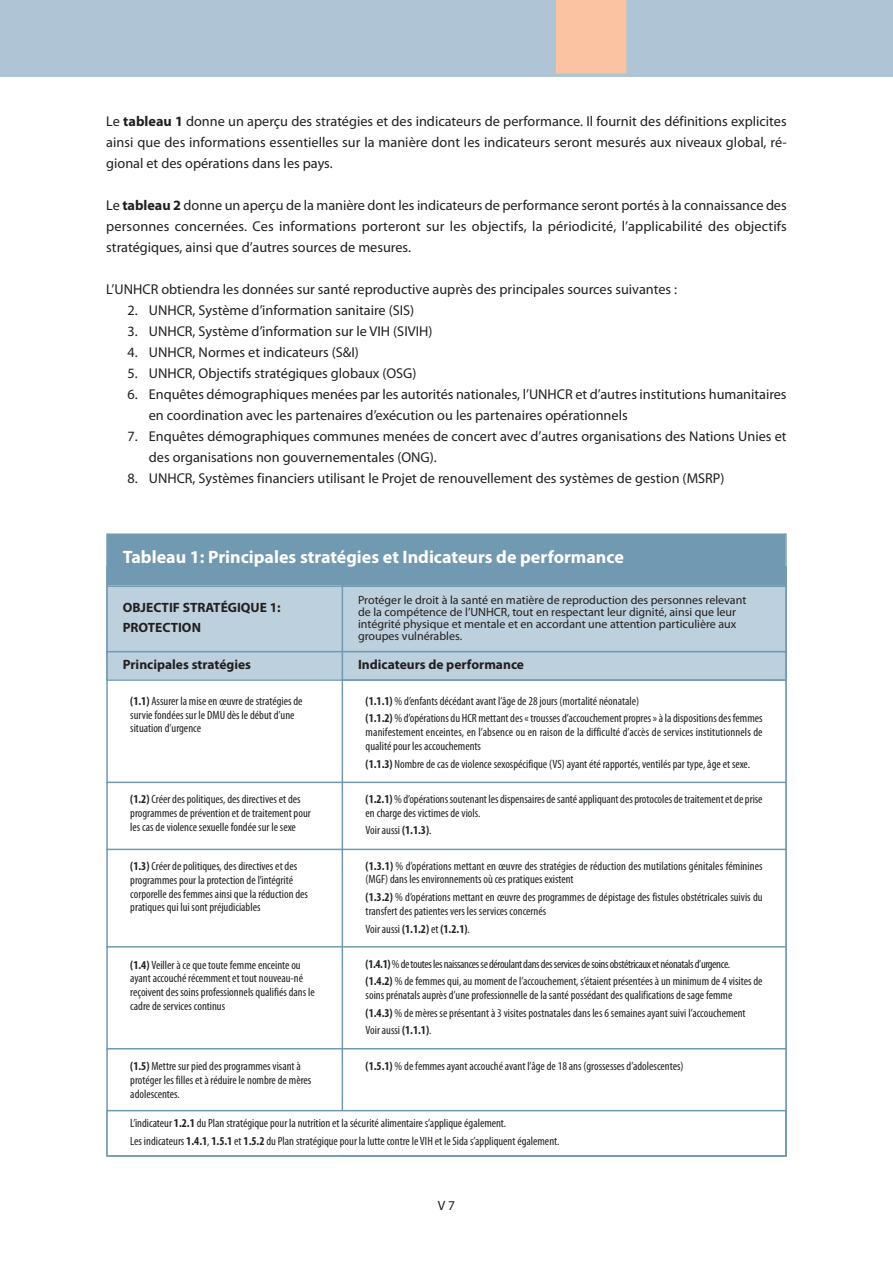
<style>
.page{position:relative;width:893px;height:1263px;background:#fff}
.page>*{position:absolute;margin:0;border:0;box-sizing:border-box;transform-origin:0 0}
.t1{font:700 18px "Myriad Pro";color:#fff}
.t2{font:14.25px/21px "Myriad Pro";color:#231f20;text-align:justify}
.t3{font:700 13.5px/20px "Myriad Pro";color:#231f20}
.t4{font:13.5px "Myriad";color:#231f20}
.t5{font:condensed 12px/13.8px "Myriad Pro";color:#231f20}
.t6{font:12px/12px "Myriad Pro";color:#231f20}
.t7{font:condensed 12px/17.7px "Myriad Pro";letter-spacing:-.03em;color:#231f20}
.t8{font:700 condensed 12px "Myriad Pro";color:#231f20}
.s1{font-weight:700}
.s2{font-weight:400}
</style>
<div class="page">
<div style="left:108px;top:535px;width:677px;height:49px;background:#7199b1"></div>
<div style="left:106px;top:533px;width:681px;height:52px;border:2px solid #7199b1"></div>
<div style="left:108px;top:587px;width:677px;height:69px;background:#bdd0dd"></div>
<div style="left:342px;top:585px;width:445px;height:72px;border:2px solid #7199b1"></div>
<div style="left:108px;top:652px;width:677px;height:27px;background:#bdd0dd"></div>
<div style="left:106px;top:651px;width:681px;height:30px;border:2px solid #7199b1"></div>
<div style="left:342px;top:651px;width:445px;height:30px;border:2px solid #7199b1"></div>
<div style="left:106px;top:1110px;width:681px;height:47px;border:2px solid #7199b1"></div>
<hr style="left:106px;top:782px;width:681px;height:1px;background:#7199b1">
<hr style="left:106px;top:849px;width:681px;height:1px;background:#7199b1">
<hr style="left:106px;top:946px;width:681px;height:1px;background:#7199b1">
<hr style="left:106px;top:1048px;width:681px;height:1px;background:#7199b1">
<div style="left:0;top:0;width:893px;height:77px;background:#afc4d4"></div>
<div style="left:556px;top:0;width:71px;height:74px;background:#fbc3a2"></div>
<p class="t2" style="left:106px;top:112px;width:682px">Le <span class="s1">tableau 1</span> donne un aperçu des stratégies et des indicateurs de performance. Il fournit des définitions explicites ainsi que des informations essentielles sur la manière dont les indicateurs seront mesurés aux niveaux global, ré&shy;gional et des opérations dans les pays.</p>
<p class="t2" style="left:106px;top:196px;width:682px">Le <span class="s1">tableau 2</span> donne un aperçu de la manière dont les indicateurs de performance seront portés à la connaissance des personnes concernées. Ces informations porteront sur les objectifs, la périodicité, l’applicabilité des objectifs stratégiques, ainsi que d’autres sources de mesures.</p>
<p class="t2" style="left:106px;top:280px;width:572px">L’UNHCR obtiendra les données sur santé reproductive auprès des principales sources suivantes :</p>
<p class="t2" style="left:128px;top:301px;width:288px">2. UNHCR, Système d’information sanitaire (SIS)</p>
<p class="t2" style="left:128px;top:322px;width:306px">3. UNHCR, Système d’information sur le VIH (SIVIH)</p>
<p class="t2" style="left:128px;top:343px;width:233px">4. UNHCR, Normes et indicateurs (S&amp;I)</p>
<p class="t2" style="left:128px;top:364px;width:290px">5. UNHCR, Objectifs stratégiques globaux (OSG)</p>
<p class="t2" style="left:149px;top:385px;width:639px;text-indent:-21px">6. Enquêtes démographiques menées par les autorités nationales, l’UNHCR et d’autres institutions humanitaires en coordination avec les partenaires d’exécution ou les partenaires opérationnels</p>
<p class="t2" style="left:149px;top:427px;width:639px;text-indent:-21px">7. Enquêtes démographiques communes menées de concert avec d’autres organisations des Nations Unies et des organisations non gouvernementales (ONG).</p>
<p class="t2" style="left:128px;top:469px;width:598px">8. UNHCR, Systèmes financiers utilisant le Projet de renouvellement des systèmes de gestion (MSRP)</p>
<h1 class="t1" style="left:123px;top:551px;width:503px">tableau 1: principales stratégies et indicateurs de performance</h1>
<p class="t3" style="left:123px;top:599px;width:159px">Objectif stratégique 1: prOtectiOn</p>
<p class="t6" style="left:358px;top:595px;width:390px">Protéger le droit à la santé en matière de reproduction des personnes relevant de la compétence de l’UNHCR, tout en respectant leur dignité, ainsi que leur intégrité physique et mentale et en accordant une attention particulière aux groupes vulnérables.</p>
<p class="t3" style="left:123px;top:656px;width:130px">principales stratégies</p>
<p class="t3" style="left:358px;top:656px;width:167px">indicateurs de performance</p>
<p class="t5" style="left:130px;top:695px;width:174px"><span class="s1">(1.1)</span> Assurer la mise en œuvre de stratégies de survie fondées sur le DMU dès le début d’une situation d’urgence</p>
<p class="t5" style="left:130px;top:793px;width:182px"><span class="s1">(1.2)</span> Créer des politiques, des directives et des programmes de prévention et de traitement pour les cas de violence sexuelle fondée sur le sexe</p>
<p class="t5" style="left:130px;top:860px;width:179px"><span class="s1">(1.3)</span> Créer de politiques, des directives et des programmes pour la protection de l’intégrité corporelle des femmes ainsi que la réduction des pratiques qui lui sont préjudiciables</p>
<p class="t5" style="left:130px;top:959px;width:186px"><span class="s1">(1.4)</span> Veiller à ce que toute femme enceinte ou ayant accouché récemment et tout nouveau-né reçoivent des soins professionnels qualifiés dans le cadre de services continus</p>
<p class="t5" style="left:130px;top:1060px;width:183px"><span class="s1">(1.5)</span> Mettre sur pied des programmes visant à protéger les filles et à réduire le nombre de mères adolescentes.</p>
<p class="t5" style="left:366px;top:693px;width:398px;line-height:17.7px"><span class="s1">(1.1.1)</span> % d’enfants décédant avant l’âge de 28 jours (mortalité néonatale)<br><span class="s1">(1.1.2)</span>% d’opérations du HCR mettant des « trousses d’accouchement propres » à la dispositions des femmes</p>
<p class="t5" style="left:366px;top:726px;width:398px">manifestement enceintes, en l’absence ou en raison de la difficulté d’accès de services institutionnels de qualité pour les accouchements</p>
<p class="t5" style="left:366px;top:758px;width:386px"><span class="s1">(1.1.3)</span> Nombre de cas de violence sexospécifique (VS) ayant été rapportés, ventilés par type, âge et sexe.</p>
<p class="t5" style="left:366px;top:793px;width:398px"><span class="s1">(1.2.1)</span>% d’opérations soutenant les dispensaires de santé appliquant des protocoles de traitement et de prise en charge des victimes de viols.</p>
<p class="t5" style="left:366px;top:824px;width:67px">Voir aussi <span class="s1">(1.1.3)</span>.</p>
<p class="t5" style="left:366px;top:860px;width:398px"><span class="s1">(1.3.1)</span> % d’opérations mettant en œuvre des stratégies de réduction des mutilations génitales féminines (MGF) dans les environnements où ces pratiques existent</p>
<p class="t5" style="left:366px;top:891px;width:398px"><span class="s1">(1.3.2)</span> % d’opérations mettant en œuvre des programmes de dépistage des fistules obstétricales suivis du transfert des patientes vers les services concernés</p>
<p class="t8" style="left:366px;top:924px;width:106px"><span class="s2">Voir aussi</span> (1.1.2) <span class="s2">et</span> (1.2.1)<span class="s2">.</span></p>
<p class="t7" style="left:366px;top:956px;width:399px"><span class="s1">(1.4.1)</span>% de toutes les naissances se déroulant dans des services de soins obstétricaux et néonatals d’urgence.<br><span class="s1">(1.4.2)</span> % de femmes qui, au moment de l’accouchement, s’étaient présentées à un minimum de 4 visites de</p>
<p class="t5" style="left:366px;top:987px;width:382px;line-height:17.7px">soins prénatals auprès d’une professionnelle de la santé possédant des qualifications de sage femme <span class="s1">(1.4.3)</span> % de mères se présentant à 3 visites postnatales dans les 6 semaines ayant suivi l’accouchement<br>Voir aussi <span class="s1">(1.1.1)</span>.</p>
<p class="t5" style="left:366px;top:1060px;width:319px"><span class="s1">(1.5.1)</span> % de femmes ayant accouché avant l’âge de 18 ans (grossesses d’adolescentes)</p>
<p class="t5" style="left:130px;top:1116px;width:431px;line-height:17.7px">L’indicateur <span class="s1">1.2.1</span> du Plan stratégique pour la nutrition et la sécurité alimentaire s’applique également.<br>Les indicateurs <span class="s1">1.4.1</span>, <span class="s1">1.5.1</span> et <span class="s1">1.5.2</span> du Plan stratégique pour la lutte contre le VIH et le Sida s’appliquent également.</p>
<p class="t4" style="left:438px;top:1201px;width:19px">V7</p>
</div>
